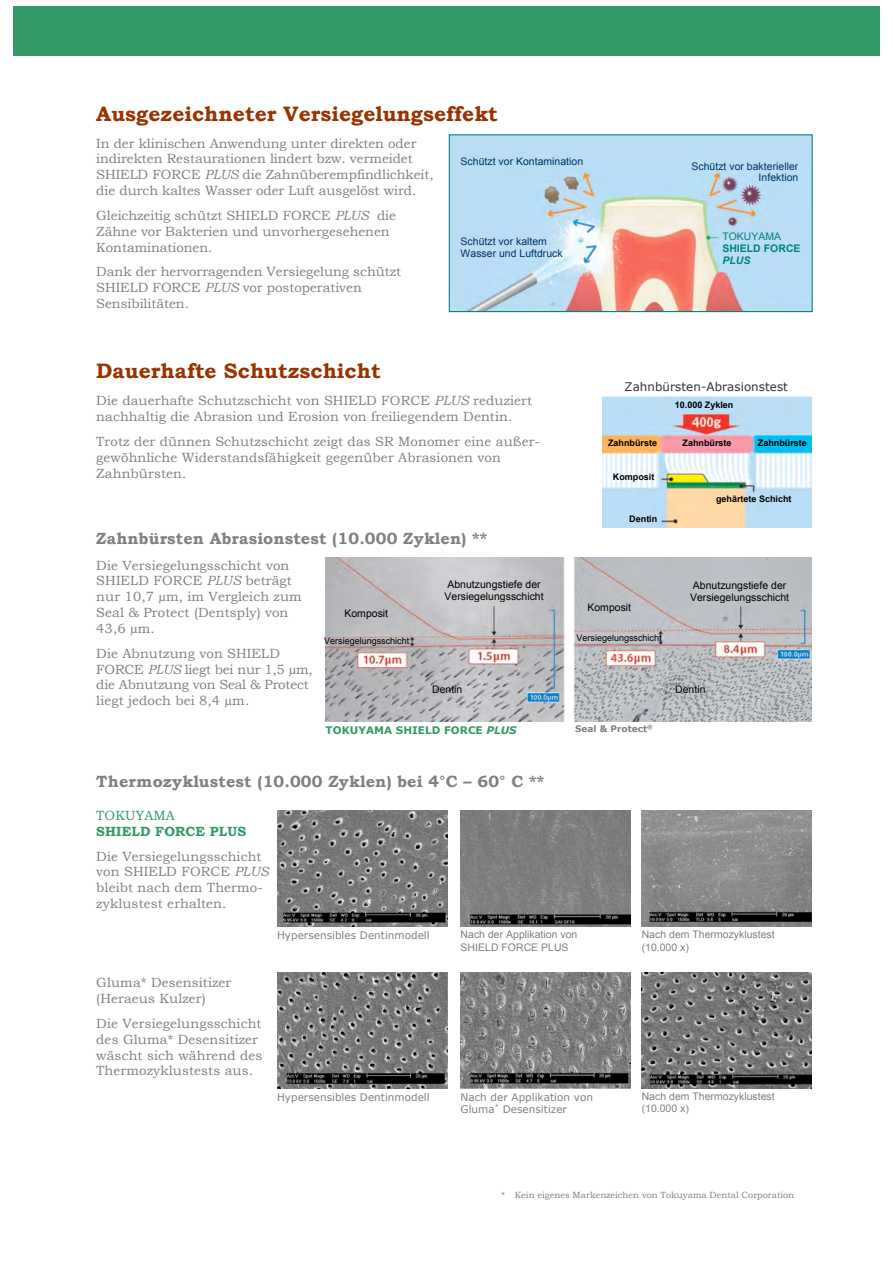
<style>
.page{position:relative;width:893px;height:1263px;background:#fff}
.page>*{position:absolute;margin:0;border:0;box-sizing:border-box;transform-origin:0 0}
.t1{font:700 20.85px "Bookman Old Style";letter-spacing:.005em;color:#930}
.t2{font:700 16.2px "Bookman Old Style";letter-spacing:.01em;color:#808080}
.t3{font:13.35px/15.9px "Bookman Old Style";letter-spacing:.005em;color:#808080}
.t4{font:13.35px/15.9px "Bookman Old Style";letter-spacing:-.015em;color:#808080}
.t5{font:700 13.35px "Bookman Old Style";letter-spacing:.01em;color:#396}
.t6{font:13.35px "Bookman Old Style";letter-spacing:.01em;color:#396}
.t7{font:11.85px "Verdana";letter-spacing:.005em;color:#333}
.t8{font:10.5px/12.3px "Arial";letter-spacing:.005em;color:#000}
.t9{font:10.5px/12.3px "Arial";letter-spacing:.005em;color:#808080}
.t10{font:10.5px/12.6px "Verdana";letter-spacing:.005em;color:#808080}
.t11{font:10.5px/11.9px "Arial";letter-spacing:.005em;color:#036;text-align:right}
.t12{font:700 10.5px "Verdana";letter-spacing:.005em;color:#396}
.t13{font:700 10.5px "Arial";letter-spacing:.005em;color:#008080}
.t14{font:10.5px "Arial";letter-spacing:.005em;color:#008080}
.t15{font:italic 700 10.5px "Arial";color:#008080}
.t16{font:700 9px "Arial";color:#000}
.t17{font:9px "Bookman Old Style";color:#808080}
.t18{font:9px "Arial";color:#000}
.t19{font:700 9px "Verdana";color:#808080}
.s1{font-style:italic}
</style>
<div class="page">
<div style="left:13px;top:6px;width:866px;height:49px;background:#396"></div>
<img style="left:451px;top:136px;width:360px;height:174px">
<div style="left:449px;top:134px;width:364px;height:178px;border:1px solid #008080"></div>
<img style="left:602px;top:396px;width:210px;height:131px">
<img style="left:326px;top:557px;width:486px;height:164px">
<img style="left:277px;top:811px;width:170px;height:116px">
<img style="left:461px;top:811px;width:170px;height:116px">
<img style="left:642px;top:811px;width:170px;height:116px">
<img style="left:277px;top:973px;width:170px;height:116px">
<img style="left:461px;top:973px;width:170px;height:116px">
<img style="left:642px;top:973px;width:170px;height:116px">
<h1 class="t1" style="left:96px;top:101px;width:403px">Ausgezeichneter Versiegelungseffekt</h1>
<p class="t3" style="left:96px;top:135px;width:339px">In der klinischen Anwendung unter direkten oder indirekten Restaurationen lindert bzw. vermeidet SHIELD FORCE <span class="s1">PLUS</span> die Zahnüberempfindlichkeit, die durch kaltes Wasser oder Luft ausgelöst wird.</p>
<p class="t3" style="left:96px;top:207px;width:301px">Gleichzeitig schützt SHIELD FORCE <span class="s1">PLUS</span> die<br>Zähne vor Bakterien und unvorhergesehenen<br>Kontaminationen.</p>
<p class="t3" style="left:96px;top:264px;width:306px">Dank der hervorragenden Versiegelung schützt<br>SHIELD FORCE <span class="s1">PLUS</span> vor postoperativen<br>Sensibilitäten.</p>
<p class="t11" style="left:461px;top:155px;width:124px">Schützt vor Kontamination</p>
<p class="t11" style="left:461px;top:236px;width:104px;text-align:left">Schützt vor kaltem<br>Wasser und Luftdruck</p>
<h1 class="t1" style="left:96px;top:359px;width:286px">Dauerhafte Schutzschicht</h1>
<p class="t3" style="left:96px;top:393px;width:437px">Die dauerhafte Schutzschicht von SHIELD FORCE <span class="s1">PLUS</span> reduziert nachhaltig die Abrasion und Erosion von freiliegendem Dentin.</p>
<p class="t3" style="left:96px;top:433px;width:445px">Trotz der dünnen Schutzschicht zeigt das SR Monomer eine außer&shy;gewöhnliche Widerstandsfähigkeit gegenüber Abrasionen von<br>Zahnbürsten.</p>
<p class="t11" style="left:691px;top:160px;width:108px">Schützt vor bakterieller<br>Infektion</p>
<p class="t14" style="left:722px;top:230px;width:60px">TOKUYAMA</p>
<p class="t13" style="left:722px;top:242px;width:80px">SHIELD FORCE</p>
<p class="t15" style="left:722px;top:254px;width:29px">PLUS</p>
<p class="t7" style="left:624px;top:379px;width:165px">Zahnbürsten-Abrasionstest</p>
<p class="t16" style="left:675px;top:400px;width:60px">10.000 Zyklen</p>
<p class="t16" style="left:608px;top:438px;width:51px">Zahnbürste</p>
<p class="t16" style="left:683px;top:438px;width:51px">Zahnbürste</p>
<p class="t16" style="left:758px;top:438px;width:51px">Zahnbürste</p>
<p class="t16" style="left:613px;top:472px;width:43px">Komposit</p>
<p class="t16" style="left:629px;top:513px;width:29px">Dentin</p>
<p class="t16" style="left:716px;top:494px;width:77px">gehärtete Schicht</p>
<p class="t2" style="left:96px;top:528px;width:392px">Zahnbürsten Abrasionstest (10.000 Zyklen) **</p>
<p class="t3" style="left:96px;top:557px;width:207px">Die Versiegelungsschicht von<br>SHIELD FORCE <span class="s1">PLUS</span> beträgt nur 10,7 µm, im Vergleich zum<br>Seal &amp; Protect (Dentsply) von<br>43,6 µm.</p>
<p class="t4" style="left:96px;top:645px;width:218px">Die Abnutzung von SHIELD<br>FORCE <span class="s1">PLUS</span> liegt bei nur 1,5 µm, die Abnutzung von Seal &amp; Protect liegt jedoch bei 8,4 µm.</p>
<p class="t8" style="left:444px;top:578px;width:101px">Abnutzungstiefe der<br>Versiegelungsschicht</p>
<p class="t8" style="left:690px;top:579px;width:101px;line-height:11.9px">Abnutzungstiefe der<br>Versiegelungsschicht</p>
<p class="t8" style="left:587px;top:601px;width:45px">Komposit</p>
<p class="t8" style="left:344px;top:607px;width:45px">Komposit</p>
<p class="t18" style="left:324px;top:636px;width:87px">Versiegelungsschicht</p>
<p class="t18" style="left:577px;top:632px;width:87px">Versiegelungsschicht</p>
<p class="t8" style="left:432px;top:684px;width:32px">Dentin</p>
<p class="t8" style="left:675px;top:684px;width:32px">Dentin</p>
<p class="t12" style="left:326px;top:723px;width:193px">TOKUYAMA SHIELD FORCE <span class="s1">PLUS</span></p>
<p class="t19" style="left:575px;top:723px;width:79px">Seal &amp; Protect<sup>®</sup></p>
<p class="t2" style="left:96px;top:772px;width:450px">Thermozyklustest (10.000 Zyklen) bei 4°C – 60° C **</p>
<p class="t6" style="left:96px;top:807px;width:80px">TOKUYAMA</p>
<p class="t5" style="left:96px;top:823px;width:151px">SHIELD FORCE PLUS</p>
<p class="t3" style="left:96px;top:848px;width:174px">Die Versiegelungsschicht von SHIELD FORCE <span class="s1">PLUS </span>bleibt nach dem Thermo&shy;zyklustest erhalten.</p>
<p class="t3" style="left:96px;top:974px;width:137px">Gluma* Desensitizer (Heraeus Kulzer)</p>
<p class="t3" style="left:96px;top:1015px;width:168px">Die Versiegelungsschicht des Gluma* Desensitizer wäscht sich während des<br>Thermozyklustests aus.</p>
<p class="t10" style="left:277px;top:928px;width:154px">Hypersensibles Dentinmodell</p>
<p class="t9" style="left:461px;top:928px;width:118px">Nach der Applikation von<br>SHIELD FORCE PLUS</p>
<p class="t9" style="left:642px;top:928px;width:135px">Nach dem Thermozyklustest (10.000 x)</p>
<p class="t10" style="left:277px;top:1090px;width:154px">Hypersensibles Dentinmodell</p>
<p class="t10" style="left:461px;top:1090px;width:134px">Nach der Applikation von<br>Gluma<sup>*</sup> Desensitizer</p>
<p class="t9" style="left:642px;top:1090px;width:135px">Nach dem Thermozyklustest (10.000 x)</p>
<p class="t17" style="left:501px;top:1189px;width:294px">* Kein eigenes Markenzeichen von Tokuyama Dental Corporation</p>
</div>
